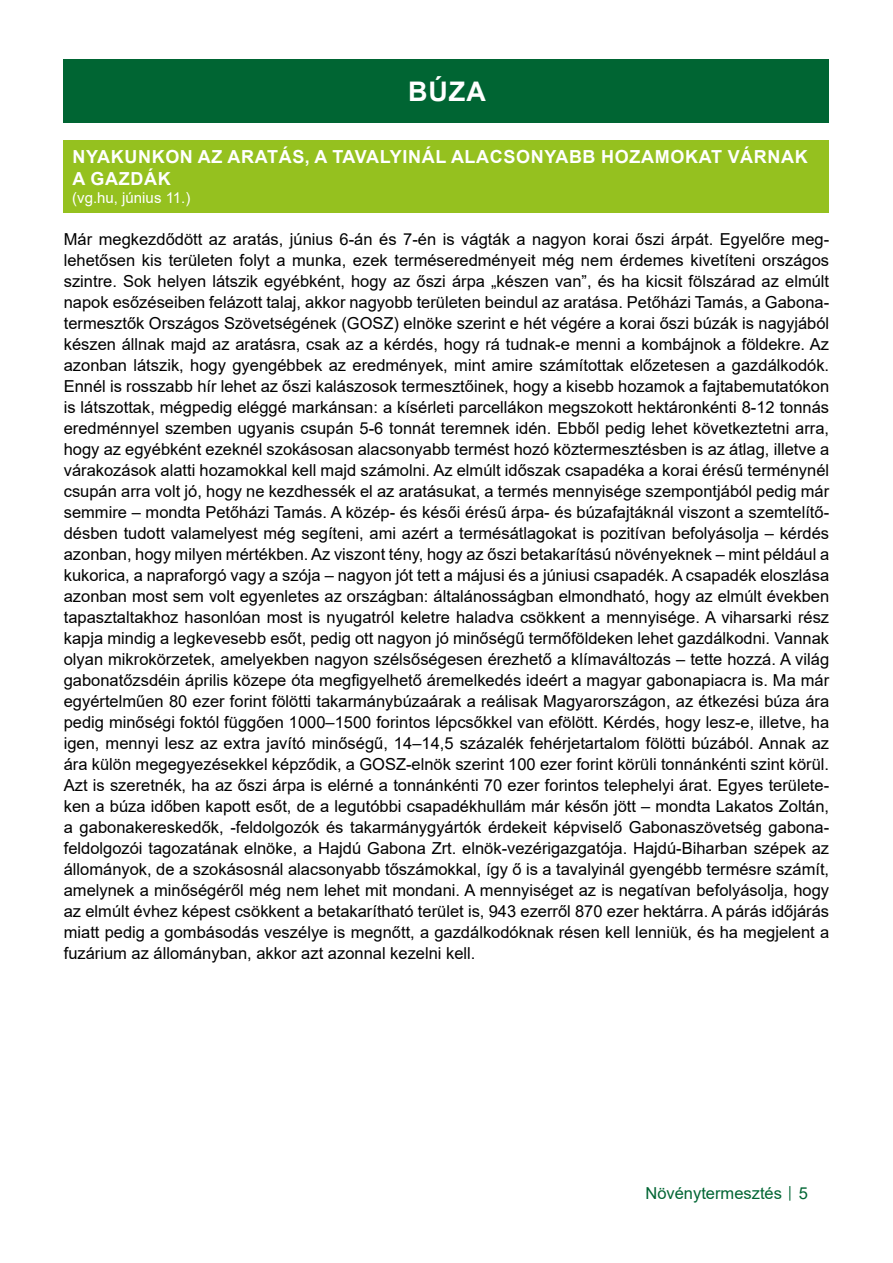
<style>
.page{position:relative;width:893px;height:1263px;background:#fff}
.page>*{position:absolute;margin:0;border:0;box-sizing:border-box;transform-origin:0 0}
.Cím_01{font:700 27px "Arial";color:#fff}
.Cím_02{font:700 18px/21.6px "Arial";letter-spacing:.035em;color:#fff}
.Szoveg{font:16.5px/21px "Arial";color:#000;text-align:justify}
.t1{font:16.5px "Arial";color:#006533}
.Cím_03{font:15px "Arial";color:#fff}
.s1{font-size:12px}
</style>
<div class="page">
<div style="left:64px;top:60px;width:765px;height:63px;background:#006533"></div>
<div style="left:64px;top:140px;width:765px;height:73px;background:#95c11f"></div>
<p class="Cím_01" style="left:408px;top:73px;width:79px">BÚZA</p>
<p class="Cím_02" style="left:73px;top:146px;width:737px">NYAKUNKON AZ ARATÁS, A TAVALYINÁL ALACSONYABB HOZAMOKAT VÁRNAK<br>A GAZDÁK</p>
<p class="Cím_03" style="left:72px;top:187px;width:120px">(vg.hu, június 11.)</p>
<p class="Szoveg" style="left:64px;top:229px;width:767px">Már megkezdődött az aratás, június 6-án és 7-én is vágták a nagyon korai őszi árpát. Egyelőre meg&shy;lehetősen kis területen folyt a munka, ezek terméseredményeit még nem érdemes kivetíteni országos szintre. Sok helyen látszik egyébként, hogy az őszi árpa „készen van”, és ha kicsit fölszárad az elmúlt napok esőzéseiben felázott talaj, akkor nagyobb területen beindul az aratása. Petőházi Tamás, a Gabona&shy;termesztők Országos Szövetségének (GOSZ) elnöke szerint e hét végére a korai őszi búzák is nagyjából készen állnak majd az aratásra, csak az a kérdés, hogy rá tudnak-e menni a kombájnok a földekre. Az azonban látszik, hogy gyengébbek az eredmények, mint amire számítottak előzetesen a gazdálkodók.<br>Ennél is rosszabb hír lehet az őszi kalászosok termesztőinek, hogy a kisebb hozamok a fajtabemutatókon is látszottak, mégpedig eléggé markánsan: a kísérleti parcellákon megszokott hektáronkénti 8-12 tonnás eredménnyel szemben ugyanis csupán 5-6 tonnát teremnek idén. Ebből pedig lehet következtetni arra, hogy az egyébként ezeknél szokásosan alacsonyabb termést hozó köztermesztésben is az átlag, illetve a várakozások alatti hozamokkal kell majd számolni. Az elmúlt időszak csapadéka a korai érésű terménynél csupán arra volt jó, hogy ne kezdhessék el az aratásukat, a termés mennyisége szempontjából pedig már semmire – mondta Petőházi Tamás. A közép- és késői érésű árpa- és búzafajtáknál viszont a szemtelítő&shy;désben tudott valamelyest még segíteni, ami azért a termésátlagokat is pozitívan befolyásolja – kérdés azonban, hogy milyen mértékben. Az viszont tény, hogy az őszi betakarítású növényeknek – mint például a kukorica, a napraforgó vagy a szója – nagyon jót tett a májusi és a júniusi csapadék. A csapadék eloszlása azonban most sem volt egyenletes az országban: általánosságban elmondható, hogy az elmúlt években tapasztaltakhoz hasonlóan most is nyugatról keletre haladva csökkent a mennyisége. A viharsarki rész kapja mindig a legkevesebb esőt, pedig ott nagyon jó minőségű termőföldeken lehet gazdálkodni. Vannak olyan mikrokörzetek, amelyekben nagyon szélsőségesen érezhető a klímaváltozás – tette hozzá. A világ gabonatőzsdéin április közepe óta megfigyelhető áremelkedés ideért a magyar gabonapiacra is. Ma már egyértelműen 80 ezer forint fölötti takarmánybúzaárak a reálisak Magyarországon, az étkezési búza ára pedig minőségi foktól függően 1000–1500 forintos lépcsőkkel van efölött. Kérdés, hogy lesz-e, illetve, ha igen, mennyi lesz az extra javító minőségű, 14–14,5 százalék fehérjetartalom fölötti búzából. Annak az ára külön megegyezésekkel képződik, a GOSZ-elnök szerint 100 ezer forint körüli tonnánkénti szint körül.<br>Azt is szeretnék, ha az őszi árpa is elérné a tonnánkénti 70 ezer forintos telephelyi árat. Egyes területe&shy;ken a búza időben kapott esőt, de a legutóbbi csapadékhullám már későn jött – mondta Lakatos Zoltán, a gabonakereskedők, -feldolgozók és takarmánygyártók érdekeit képviselő Gabonaszövetség gabona&shy;feldolgozói tagozatának elnöke, a Hajdú Gabona Zrt. elnök-vezérigazgatója. Hajdú-Biharban szépek az állományok, de a szokásosnál alacsonyabb tőszámokkal, így ő is a tavalyinál gyengébb termésre számít, amelynek a minőségéről még nem lehet mit mondani. A mennyiséget az is negatívan befolyásolja, hogy az elmúlt évhez képest csökkent a betakarítható terület is, 943 ezerről 870 ezer hektárra. A párás időjárás miatt pedig a gombásodás veszélye is megnőtt, a gazdálkodóknak résen kell lenniük, és ha megjelent a fuzárium az állományban, akkor azt azonnal kezelni kell.</p>
<p class="t1" style="left:645px;top:1182px;width:164px">Növénytermesztés <span class="s1">│</span> 5</p>
</div>
